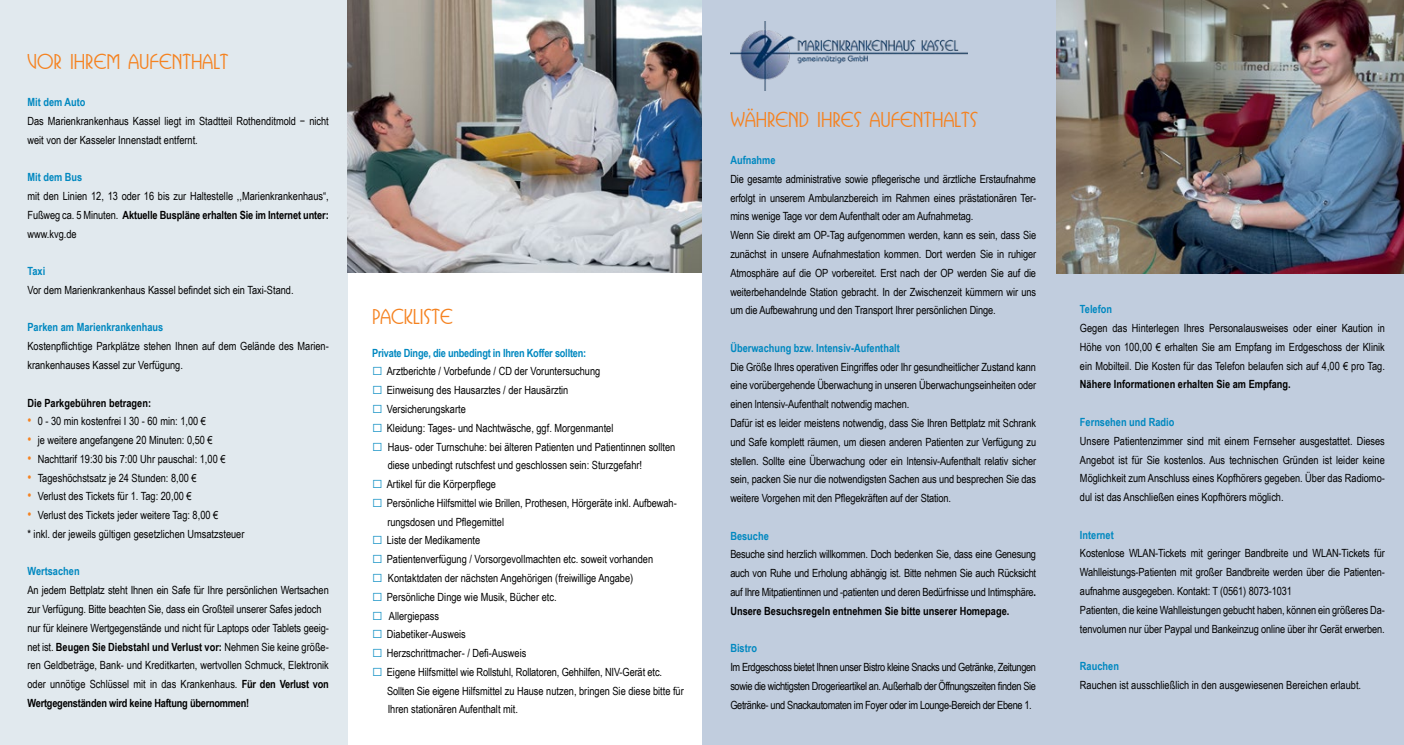
<style>
.page{position:relative;width:1404px;height:745px;background:#fff}
.page>*{position:absolute;margin:0;border:0;box-sizing:border-box;transform-origin:0 0}
.t1{font:500 20px "Busorama IT Cby BT";color:#f58220}
.t2{font:11.25px/18.8px "Arial Narrow";letter-spacing:-.01em;color:#000}
.t3{font:700 11.25px "Arial Narrow";color:#0088c0}
.t4{font:700 11.25px "Arial Narrow";color:#000}
.t5{font:700 11.25px "Arial Narrow";letter-spacing:-.02em;color:#0088c0}
.s1{font-weight:700}
.s2{font-size:13.75px;color:#f58220}
.s3{font-size:17.5px;color:#0088c0}
</style>
<div class="page">
<div style="left:702px;top:0;width:701px;height:744px;background:#c1cdde"></div>
<div style="left:0;top:0;width:347px;height:744px;background:#e1e9ee"></div>
<img style="left:1056px;top:0;width:347px;height:273px">
<img style="left:730px;top:22px;width:237px;height:69px">
<img style="left:347px;top:0;width:355px;height:273px">
<h1 class="t1" style="left:27px;top:49px;width:202px">VOR IHREM AUFENTHALT</h1>
<p class="t3" style="left:27px;top:94px;width:60px">Mit dem Auto</p>
<p class="t2" style="left:27px;top:111px;width:303px">Das Marienkrankenhaus Kassel liegt im Stadtteil Rothenditmold − nicht weit von der Kasseler Innenstadt entfernt.</p>
<p class="t3" style="left:27px;top:169px;width:56px">Mit dem Bus</p>
<p class="t2" style="left:27px;top:186px;width:303px;text-align:justify">mit den Linien 12, 13 oder 16 bis zur Haltestelle ,,Marienkrankenhaus“, Fußweg ca. 5 Minuten. <span class="s1">Aktuelle Buspläne erhalten Sie im Internet unter: </span>www.kvg.de</p>
<p class="t3" style="left:27px;top:262px;width:19px">Taxi</p>
<p class="t2" style="left:27px;top:280px;width:268px">Vor dem Marienkrankenhaus Kassel befindet sich ein Taxi-Stand.</p>
<p class="t3" style="left:27px;top:319px;width:137px">Parken am Marienkrankenhaus</p>
<p class="t2" style="left:27px;top:336px;width:303px">Kostenpflichtige Parkplätze stehen Ihnen auf dem Gelände des Marien&shy;krankenhauses Kassel zur Verfügung.</p>
<p class="t4" style="left:27px;top:394px;width:125px">Die Parkgebühren betragen:</p>
<p class="t2" style="left:27px;top:411px;width:180px"><span class="s2">•</span> 0 - 30 min kostenfrei I 30 - 60 min: 1,00 €</p>
<p class="t2" style="left:27px;top:430px;width:187px"><span class="s2">•</span> je weitere angefangene 20 Minuten: 0,50 €</p>
<p class="t2" style="left:27px;top:449px;width:199px"><span class="s2">•</span> Nachttarif 19:30 bis 7:00 Uhr pauschal: 1,00 €</p>
<p class="t2" style="left:27px;top:467px;width:171px"><span class="s2">•</span> Tageshöchstsatz je 24 Stunden: 8,00 €</p>
<p class="t2" style="left:27px;top:486px;width:166px"><span class="s2">•</span> Verlust des Tickets für 1. Tag: 20,00 €</p>
<p class="t2" style="left:27px;top:505px;width:218px"><span class="s2">•</span> Verlust des Tickets jeder weitere Tag: 8,00 €<br>* inkl. der jeweils gültigen gesetzlichen Umsatzsteuer</p>
<p class="t3" style="left:27px;top:562px;width:54px">Wertsachen</p>
<p class="t2" style="left:27px;top:580px;width:303px">An jedem Bettplatz steht Ihnen ein Safe für Ihre persönlichen Wertsachen zur Verfügung. Bitte beachten Sie, dass ein Großteil unserer Safes jedoch nur für kleinere Wertgegenstände und nicht für Laptops oder Tablets geeig&shy;net ist. <span class="s1">Beugen Sie Diebstahl und Verlust vor:</span> Nehmen Sie keine größe&shy;ren Geldbeträge, Bank- und Kreditkarten, wertvollen Schmuck, Elektronik oder unnötige Schlüssel mit in das Krankenhaus. <span class="s1">Für den Verlust von Wertgegenständen wird keine Haftung übernommen!</span></p>
<h1 class="t1" style="left:372px;top:304px;width:82px">PACKLISTE</h1>
<p class="t5" style="left:372px;top:344px;width:215px">Private Dinge, die unbedingt in Ihren Koffer sollten:</p>
<p class="t2" style="left:372px;top:361px;width:229px"><span class="s3">□</span> Arztberichte / Vorbefunde / CD der Voruntersuchung</p>
<p class="t2" style="left:372px;top:380px;width:198px"><span class="s3">□</span> Einweisung des Hausarztes / der Hausärztin</p>
<p class="t2" style="left:372px;top:399px;width:95px"><span class="s3">□</span> Versicherungskarte</p>
<p class="t2" style="left:372px;top:417px;width:243px"><span class="s3">□</span> Kleidung: Tages- und Nachtwäsche, ggf. Morgenmantel</p>
<p class="t2" style="left:387px;top:436px;width:289px;text-indent:-15px"><span class="s3">□</span> Haus- oder Turnschuhe: bei älteren Patienten und Patientinnen sollten diese unbedingt rutschfest und geschlossen sein: Sturzgefahr!</p>
<p class="t2" style="left:372px;top:474px;width:125px"><span class="s3">□</span> Artikel für die Körperpflege</p>
<p class="t2" style="left:387px;top:492px;width:291px;text-indent:-15px"><span class="s3">□</span> Persönliche Hilfsmittel wie Brillen, Prothesen, Hörgeräte inkl. Aufbewah&shy;rungsdosen und Pflegemittel</p>
<p class="t2" style="left:372px;top:530px;width:109px"><span class="s3">□</span> Liste der Medikamente</p>
<p class="t2" style="left:372px;top:549px;width:282px"><span class="s3">□</span> Patientenverfügung / Vorsorgevollmachten etc. soweit vorhanden</p>
<p class="t2" style="left:372px;top:567px;width:262px"><span class="s3">□</span> Kontaktdaten der nächsten Angehörigen (freiwillige Angabe)</p>
<p class="t2" style="left:372px;top:586px;width:186px"><span class="s3">□</span> Persönliche Dinge wie Musik, Bücher etc.</p>
<p class="t2" style="left:372px;top:605px;width:68px"><span class="s3">□</span> Allergiepass</p>
<p class="t2" style="left:372px;top:624px;width:95px"><span class="s3">□</span> Diabetiker-Ausweis</p>
<p class="t2" style="left:372px;top:642px;width:155px"><span class="s3">□</span> Herzschrittmacher- / Defi-Ausweis</p>
<p class="t2" style="left:387px;top:661px;width:298px;text-indent:-15px"><span class="s3">□</span> Eigene Hilfsmittel wie Rollstuhl, Rollatoren, Gehhilfen, NIV-Gerät etc.<br>Sollten Sie eigene Hilfsmittel zu Hause nutzen, bringen Sie diese bitte für<br>Ihren stationären Aufenthalt mit.</p>
<h1 class="t1" style="left:730px;top:107px;width:249px">WÄHREND IHRES AUFENTHALTS</h1>
<p class="t3" style="left:730px;top:151px;width:47px">Aufnahme</p>
<p class="t2" style="left:730px;top:169px;width:307px">Die gesamte administrative sowie pflegerische und ärztliche Erstaufnahme erfolgt in unserem Ambulanzbereich im Rahmen eines prästationären Ter&shy;mins wenige Tage vor dem Aufenthalt oder am Aufnahmetag.<br>Wenn Sie direkt am OP-Tag aufgenommen werden, kann es sein, dass Sie zunächst in unsere Aufnahmestation kommen. Dort werden Sie in ruhiger Atmosphäre auf die OP vorbereitet. Erst nach der OP werden Sie auf die weiterbehandelnde Station gebracht. In der Zwischenzeit kümmern wir uns um die Aufbewahrung und den Transport Ihrer persönlichen Dinge.</p>
<p class="t3" style="left:730px;top:339px;width:171px">Überwachung bzw. Intensiv-Aufenthalt</p>
<p class="t2" style="left:730px;top:356px;width:307px">Die Größe Ihres operativen Eingriffes oder Ihr gesundheitlicher Zustand kann eine vorübergehende Überwachung in unseren Überwachungseinheiten oder einen lntensiv-Aufenthalt notwendig machen.<br>Dafür ist es leider meistens notwendig, dass Sie Ihren Bettplatz mit Schrank und Safe komplett räumen, um diesen anderen Patienten zur Verfügung zu stellen. Sollte eine Überwachung oder ein lntensiv-Aufenthalt relativ sicher sein, packen Sie nur die notwendigsten Sachen aus und besprechen Sie das weitere Vorgehen mit den Pflegekräften auf der Station.</p>
<p class="t3" style="left:730px;top:526px;width:40px">Besuche</p>
<p class="t2" style="left:730px;top:544px;width:307px;text-align:justify">Besuche sind herzlich willkommen. Doch bedenken Sie, dass eine Genesung auch von Ruhe und Erholung abhängig ist. Bitte nehmen Sie auch Rücksicht auf Ihre Mitpatientinnen und -patienten und deren Bedürfnisse und Intimsphäre<span class="s1">.<br>Unsere Besuchsregeln entnehmen Sie bitte unserer Homepage.</span></p>
<p class="t3" style="left:730px;top:639px;width:28px">Bistro</p>
<p class="t2" style="left:730px;top:656px;width:307px;text-align:justify">Im Erdgeschoss bietet Ihnen unser Bistro kleine Snacks und Getränke, Zeitungen sowie die wichtigsten Drogerieartikel an. Außerhalb der Öffnungszeiten finden Sie Getränke- und Snackautomaten im Foyer oder im Lounge-Bereich der Ebene 1.</p>
<p class="t3" style="left:1079px;top:300px;width:34px">Telefon</p>
<p class="t2" style="left:1079px;top:318px;width:306px;text-align:justify">Gegen das Hinterlegen Ihres Personalausweises oder einer Kaution in Höhe von 100,00 € erhalten Sie am Empfang im Erdgeschoss der Klinik ein Mobilteil. Die Kosten für das Telefon belaufen sich auf 4,00 € pro Tag.</p>
<p class="t4" style="left:1079px;top:376px;width:212px">Nähere Informationen erhalten Sie am Empfang.</p>
<p class="t3" style="left:1079px;top:413px;width:96px">Fernsehen und Radio</p>
<p class="t2" style="left:1079px;top:430px;width:306px;text-align:justify">Unsere Patientenzimmer sind mit einem Fernseher ausgestattet. Dieses Angebot ist für Sie kostenlos. Aus technischen Gründen ist leider keine Möglichkeit zum Anschluss eines Kopfhörers gegeben. Über das Radiomo&shy;dul ist das Anschließen eines Kopfhörers möglich.</p>
<p class="t3" style="left:1079px;top:526px;width:35px">Internet</p>
<p class="t2" style="left:1079px;top:543px;width:306px">Kostenlose WLAN-Tickets mit geringer Bandbreite und WLAN-Tickets für Wahlleistungs-Patienten mit großer Bandbreite werden über die Patienten&shy;aufnahme ausgegeben. Kontakt: T (0561) 8073-1031<br>Patienten, die keine Wahlleistungen gebucht haben, können ein größeres Da&shy;tenvolumen nur über Paypal und Bankeinzug online über ihr Gerät erwerben.</p>
<p class="t3" style="left:1079px;top:657px;width:40px">Rauchen</p>
<p class="t2" style="left:1079px;top:674px;width:283px">Rauchen ist ausschließlich in den ausgewiesenen Bereichen erlaubt.</p>
</div>
